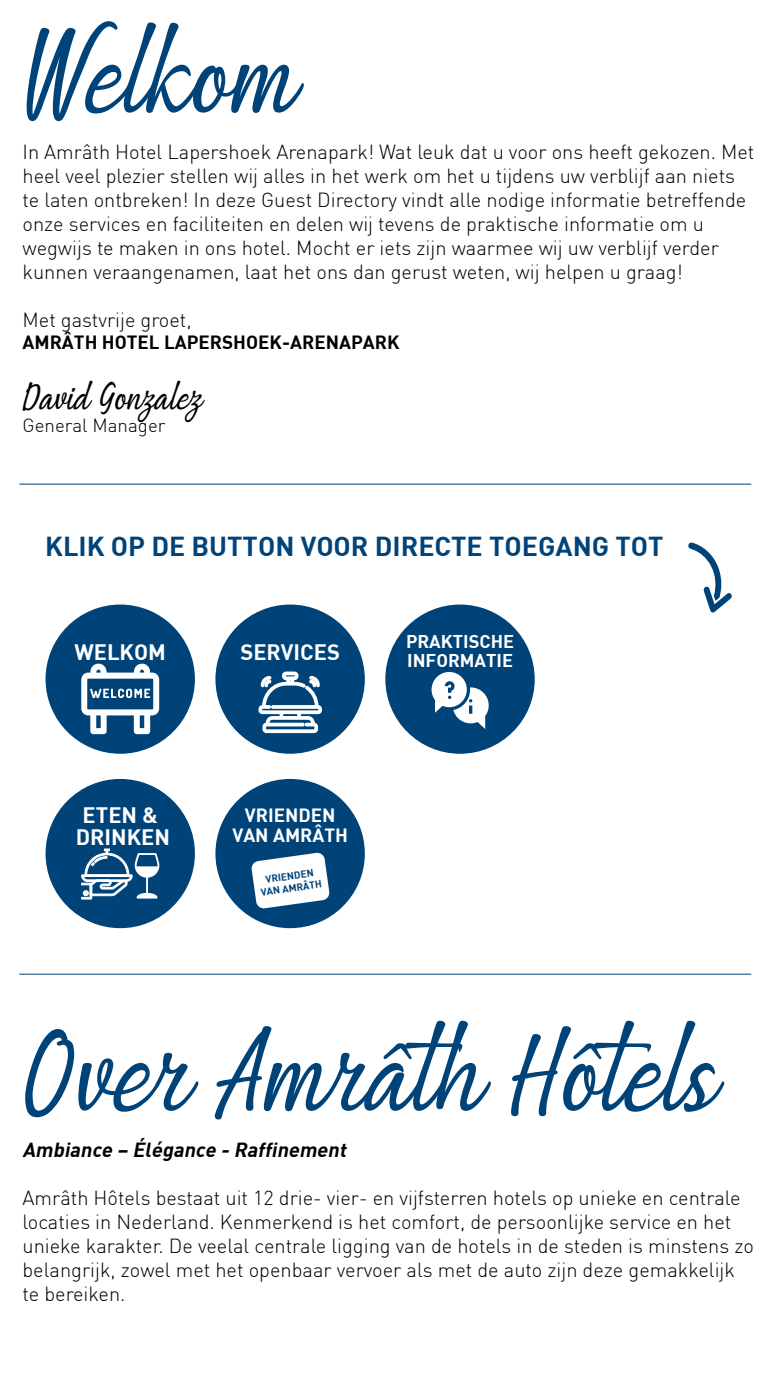
<style>
.page{position:relative;width:777px;height:1380px;background:#fff}
.page>*{position:absolute;margin:0;border:0;box-sizing:border-box;transform-origin:0 0}
.t1{font:98.12px "Being Love";color:#004379}
.t2{font:31.25px "Being Love";color:#000}
.t3{font:26.88px "DIN Bold";color:#004379}
.t4{font:21.88px/22.2px "DIN Bold";color:#fff;text-align:center}
.t5{font:300 20px/24px "DIN";color:#000}
.t6{font:italic 20px "DIN Bold";color:#000}
.t7{font:18.75px "DIN Bold";color:#000}
.t8{font:18.75px/19.8px "DIN Bold";color:#fff;text-align:center}
.t9{font:300 18.75px "DIN";color:#000}
.t10{font:18.12px/18.5px "DIN Bold";color:#fff}
.t11{font:10px/12px "DIN Bold";color:#004379;text-align:center}
</style>
<div class="page">
<div style="left:46px;top:605px;width:149px;height:149px;background:#004379;border-radius:50%"></div>
<div style="left:215px;top:605px;width:149px;height:149px;background:#004379;border-radius:50%"></div>
<div style="left:385px;top:605px;width:149px;height:149px;background:#004379;border-radius:50%"></div>
<div style="left:215px;top:779px;width:149px;height:149px;background:#004379;border-radius:50%"></div>
<div style="left:46px;top:779px;width:149px;height:149px;background:#004379;border-radius:50%"></div>
<svg style="left:688px;top:542px;width:43px;height:71px"></svg>
<svg style="left:431px;top:672px;width:57px;height:57px"></svg>
<svg style="left:258px;top:671px;width:64px;height:63px"></svg>
<svg style="left:81px;top:663px;width:78px;height:71px"></svg>
<svg style="left:251px;top:852px;width:79px;height:57px"></svg>
<hr style="left:19px;top:484px;width:732px;height:1px;background:#004379">
<hr style="left:19px;top:974px;width:732px;height:1px;background:#004379">
<svg style="left:81px;top:849px;width:78px;height:72px"></svg>
<h1 class="t1" style="left:22px;top:-6px;width:280px">Welkom</h1>
<p class="t5" style="left:22px;top:139px;width:733px">In Amrâth Hotel Lapershoek Arenapark! Wat leuk dat u voor ons heeft gekozen. Met heel veel plezier stellen wij alles in het werk om het u tijdens uw verblijf aan niets te laten ontbreken! In deze Guest Directory vindt alle nodige informatie betreffende onze services en faciliteiten en delen wij tevens de praktische informatie om u wegwijs te maken in ons hotel. Mocht er iets zijn waarmee wij uw verblijf verder kunnen veraangenamen, laat het ons dan gerust weten, wij helpen u graag!</p>
<p class="t5" style="left:22px;top:307px;width:170px">Met gastvrije groet,</p>
<p class="t7" style="left:22px;top:330px;width:378px">AMRÂTH HOTEL LAPERSHOEK-ARENAPARK</p>
<h2 class="t2" style="left:22px;top:372px;width:183px">David Gonzalez</h2>
<p class="t9" style="left:22px;top:414px;width:144px">General Manager</p>
<h3 class="t3" style="left:45px;top:529px;width:619px">KLIK OP DE BUTTON VOOR DIRECTE TOEGANG TOT</h3>
<p class="t4" style="left:74px;top:640px;width:93px">WELKOM</p>
<p class="t4" style="left:240px;top:640px;width:101px">SERVICES</p>
<p class="t10" style="left:406px;top:632px;width:110px">PRAKTISCHE<br>INFORMATIE</p>
<p class="t4" style="left:76px;top:803px;width:96px">ETEN &amp;<br>DRINKEN</p>
<p class="t8" style="left:232px;top:805px;width:117px">VRIENDEN<br>VAN AMRÂTH</p>
<p class="t11" style="left:258px;top:874px;width:63px;rotate:-8deg">VRIENDEN<br>VAN AMRÂTH</p>
<h1 class="t1" style="left:22px;top:992px;width:700px">Over Amrâth Hôtels</h1>
<p class="t6" style="left:22px;top:1137px;width:329px">Ambiance – Élégance - Raffinement</p>
<p class="t5" style="left:22px;top:1186px;width:732px">Amrâth Hôtels bestaat uit 12 drie- vier- en vijfsterren hotels op unieke en centrale locaties in Nederland. Kenmerkend is het comfort, de persoonlijke service en het unieke karakter. De veelal centrale ligging van de hotels in de steden is minstens zo belangrijk, zowel met het openbaar vervoer als met de auto zijn deze gemakkelijk te bereiken.</p>
</div>
